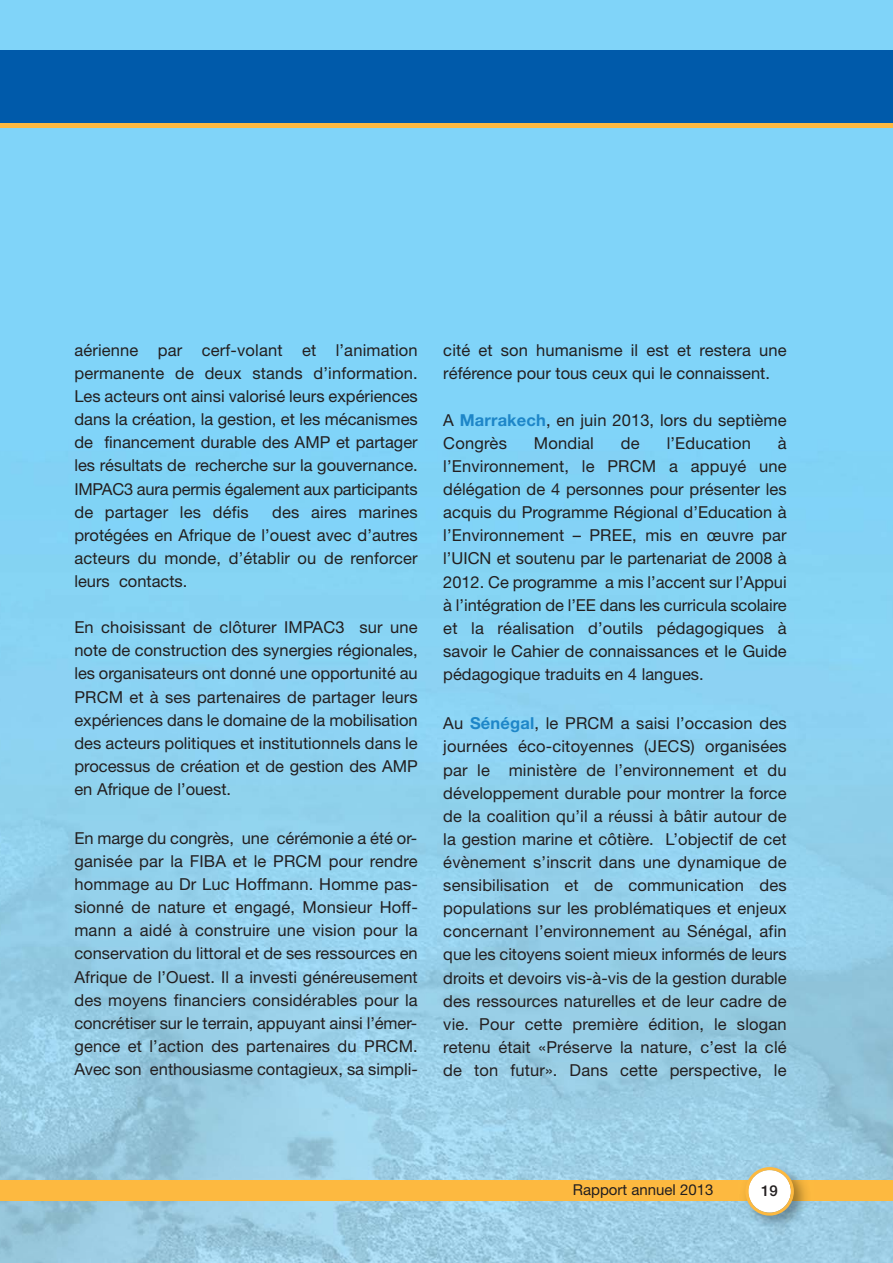
<style>
.page{position:relative;width:893px;height:1263px;background:#fff}
.page>*{position:absolute;margin:0;border:0;box-sizing:border-box;transform-origin:0 0}
.t1{font:16.5px/23.1px "Helvetica Neue";color:#231f20;text-align:justify}
.t2{font:15px "Helvetica Neue";color:#231f20}
.t3{font:500 15px "Helvetica Neue";color:#231f20}
.s1{font-weight:700;color:#1e86c8}
</style>
<div class="page">
<img style="left:1px;top:0;width:892px;height:1263px">
<hr style="left:0;top:0;width:1px;height:1263px;background:#c7eafb">
<div style="left:0;top:55px;width:893px;height:73px;background:#fdb940"></div>
<div style="left:0;top:51px;width:893px;height:72px;background:#005aaa"></div>
<div style="left:0;top:1180px;width:893px;height:20px;background:#fdb940"></div>
<img style="left:738px;top:1160px;width:75px;height:75px">
<svg style="left:745px;top:1167px;width:49px;height:48px"></svg>
<p class="t1" style="left:74px;top:340px;width:345px">aérienne par cerf-volant et l’animation permanente de deux stands d’information.<br>Les acteurs ont ainsi valorisé leurs expériences dans la création, la gestion, et les mécanismes de financement durable des AMP et partager les résultats de recherche sur la gouvernance.<br>IMPAC3 aura permis également aux participants de partager les défis</p>
<p class="t1" style="left:74px;top:502px;width:345px;text-indent:198px">des aires marines protégées en Afrique de l’ouest avec d’autres acteurs du monde, d’établir ou de renforcer leurs contacts.</p>
<p class="t1" style="left:74px;top:617px;width:345px">En choisissant de clôturer IMPAC3 sur une note de construction des synergies régionales, les organisateurs ont donné une opportunité au PRCM et à ses partenaires de partager leurs expériences dans le domaine de la mobilisation des acteurs politiques et institutionnels dans le processus de création et de gestion des AMP en Afrique de l’ouest.</p>
<p class="t1" style="left:74px;top:828px;width:345px">En marge du congrès, une cérémonie a été or&shy;ganisée par la FIBA et le PRCM pour rendre hommage au Dr Luc Hoffmann. Homme pas&shy;sionné de nature et engagé, Monsieur Hoff&shy;mann a aidé à construire une vision pour la conservation du littoral et de ses ressources en Afrique de l’Ouest. Il a investi généreusement des moyens financiers considérables pour la concrétiser sur le terrain, appuyant ainsi l’émer&shy;gence et l’action des partenaires du PRCM.<br>Avec son enthousiasme contagieux, sa simpli-</p>
<p class="t1" style="left:443px;top:340px;width:345px">cité et son humanisme il est et restera une référence pour tous ceux qui le connaissent.</p>
<p class="t1" style="left:443px;top:410px;width:345px">A <span class="s1">Marrakech</span>, en juin 2013, lors du septième<br>Congrès</p>
<p class="t1" style="left:443px;top:433px;width:345px;text-indent:334px">à l’Environnement, le PRCM a appuyé une délégation de 4 personnes pour présenter les acquis du Programme Régional d’Education à l’Environnement – PREE, mis en œuvre par l’UICN et soutenu par le partenariat de 2008 à 2012. Ce programme a mis l’accent sur l’Appui à l’intégration de l’EE dans les curricula scolaire et la réalisation d’outils pédagogiques à savoir le Cahier de connaissances et le Guide pédagogique traduits en 4 langues.</p>
<p class="t1" style="left:443px;top:713px;width:345px">Au <span class="s1">Sénégal</span>, le PRCM a saisi l’occasion des journées éco-citoyennes (JECS) organisées par le ministère de l’environnement et du développement durable pour montrer la force de la coalition qu’il a réussi à bâtir autour de la gestion marine et côtière. L’objectif de cet évènement s’inscrit dans une dynamique de sensibilisation et de communication des populations sur les problématiques et enjeux concernant l’environnement au Sénégal, afin que les citoyens soient mieux informés de leurs droits et devoirs vis-à-vis de la gestion durable des ressources naturelles et de leur cadre de vie. Pour cette première édition, le slogan retenu était «Préserve la nature, c’est la clé de ton futur». Dans cette perspective, le</p>
<p class="t1" style="left:534px;top:433px;width:61px">Mondial</p>
<p class="t1" style="left:621px;top:433px;width:20px">de</p>
<p class="t1" style="left:667px;top:433px;width:86px">l’Education</p>
<p class="t2" style="left:573px;top:1185px;width:142px">Rapport annuel 2013</p>
<p class="t3" style="left:761px;top:1185px;width:18px">19</p>
</div>
